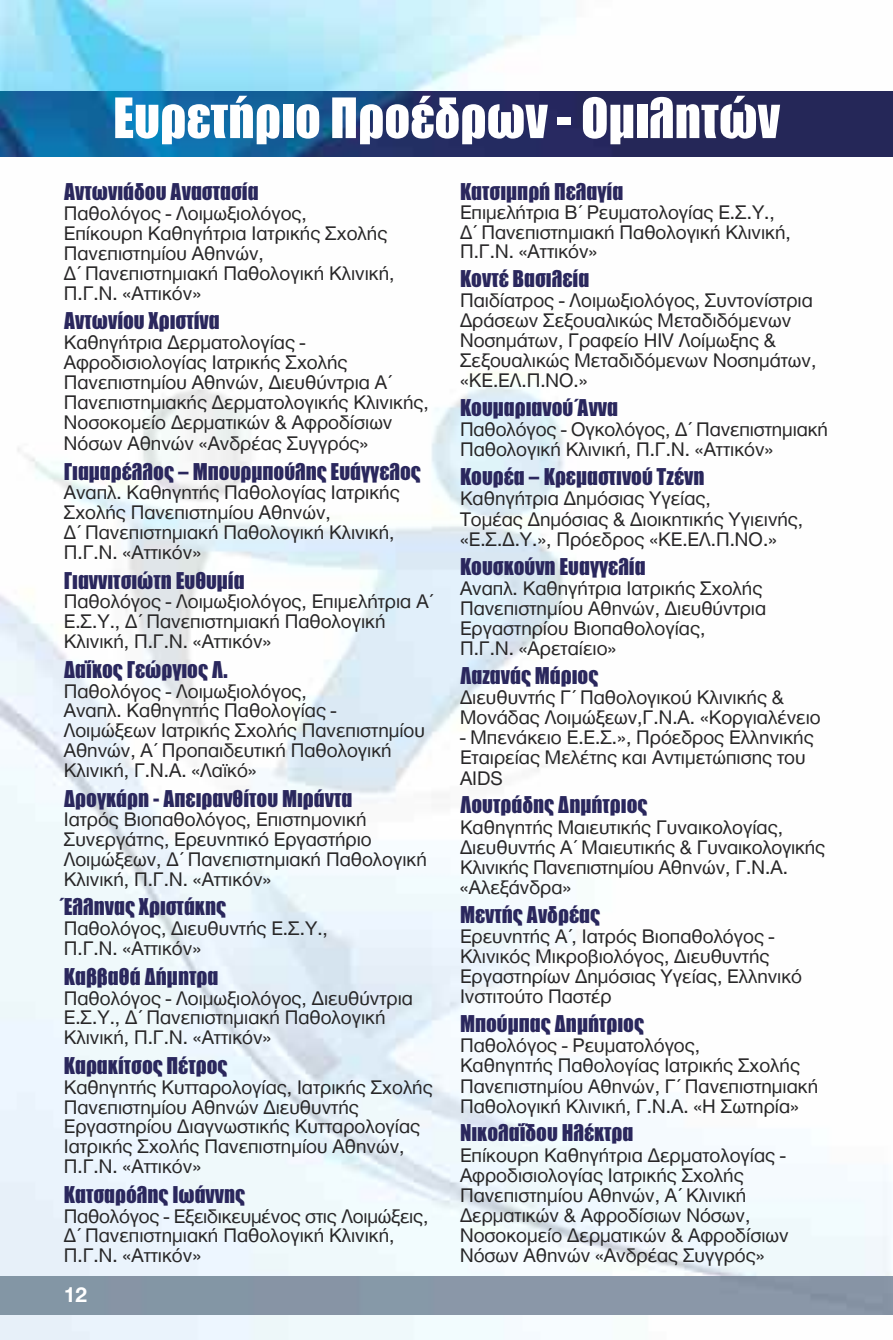
<style>
.page{position:relative;width:893px;height:1340px;background:#fff}
.page>*{position:absolute;margin:0;border:0;box-sizing:border-box;transform-origin:0 0}
.t1{font:900 54px "PF Fusion Sans";color:#fff}
.t2{font:900 22.5px "PF Fusion Sans";color:#2a275d}
.t3{font:700 22.5px "Helvetica Neue Greek";color:#fff}
.t4{font:20.25px/20px "Helvetica Neue Greek";color:#272627}
</style>
<div class="page">
<img style="left:0;top:0;width:893px;height:1339px">
<img style="left:0;top:91px;width:893px;height:66px">
<h1 class="t1" style="left:113px;top:84px;width:668px">Ευρετήριο Προέδρων - Ομιλητών</h1>
<p class="t2" style="left:64px;top:178px;width:196px">Αντωνιάδου Αναστασία</p>
<p class="t4" style="left:64px;top:204px;width:332px">Παθολόγος - Λοιμωξιολόγος,<br>Επίκουρη Καθηγήτρια Ιατρικής Σχολής<br>Πανεπιστημίου Αθηνών,<br>Δ΄ Πανεπιστημιακή Παθολογική Κλινική,<br>Π.Γ.Ν. «Αττικόν»</p>
<p class="t2" style="left:64px;top:306px;width:157px">Αντωνίου Χριστίνα</p>
<p class="t4" style="left:64px;top:333px;width:366px">Καθηγήτρια Δερματολογίας - Αφροδισιολογίας Ιατρικής Σχολής Πανεπιστημίου Αθηνών, Διευθύντρια Α΄ Πανεπιστημιακής Δερματολογικής Κλινικής, Νοσοκομείο Δερματικών &amp; Αφροδίσιων Νόσων Αθηνών «Ανδρέας Συγγρός»</p>
<p class="t2" style="left:64px;top:457px;width:359px">Γιαμαρέλλος – Μπουρμπούλης Ευάγγελος</p>
<p class="t4" style="left:64px;top:484px;width:337px">Αναπλ. Καθηγητής Παθολογίας Ιατρικής<br>Σχολής Πανεπιστημίου Αθηνών,<br>Δ΄ Πανεπιστημιακή Παθολογική Κλινική,<br>Π.Γ.Ν. «Αττικόν»</p>
<p class="t2" style="left:64px;top:566px;width:182px">Γιαννιτσιώτη Ευθυμία</p>
<p class="t4" style="left:64px;top:593px;width:370px">Παθολόγος - Λοιμωξιολόγος, Επιμελήτρια Α΄<br>Ε.Σ.Υ., Δ΄ Πανεπιστημιακή Παθολογική<br>Κλινική, Π.Γ.Ν. «Αττικόν»</p>
<p class="t2" style="left:64px;top:655px;width:166px">Δαΐκος Γεώργιος Λ.</p>
<p class="t4" style="left:64px;top:682px;width:363px">Παθολόγος - Λοιμωξιολόγος,<br>Αναπλ. Καθηγητής Παθολογίας -<br>Λοιμώξεων Ιατρικής Σχολής Πανεπιστημίου<br>Αθηνών, Α΄ Προπαιδευτική Παθολογική<br>Κλινική, Γ.Ν.Α. «Λαϊκό»</p>
<p class="t2" style="left:64px;top:784px;width:290px">Δρογκάρη - Απειρανθίτου Μιράντα</p>
<p class="t4" style="left:64px;top:810px;width:365px">Ιατρός Βιοπαθολόγος, Επιστημονική Συνεργάτης, Ερευνητικό Εργαστήριο Λοιμώξεων, Δ΄ Πανεπιστημιακή Παθολογική Κλινική, Π.Γ.Ν. «Αττικόν»</p>
<p class="t2" style="left:64px;top:893px;width:164px">Έλληνας Χριστάκης</p>
<p class="t4" style="left:64px;top:919px;width:266px">Παθολόγος, Διευθυντής Ε.Σ.Υ.,<br>Π.Γ.Ν. «Αττικόν»</p>
<p class="t2" style="left:64px;top:962px;width:156px">Καββαθά Δήμητρα</p>
<p class="t4" style="left:64px;top:989px;width:351px">Παθολόγος - Λοιμωξιολόγος, Διευθύντρια<br>Ε.Σ.Υ., Δ΄ Πανεπιστημιακή Παθολογική<br>Κλινική, Π.Γ.Ν. «Αττικόν»</p>
<p class="t2" style="left:64px;top:1051px;width:165px">Καρακίτσος Πέτρος</p>
<p class="t4" style="left:64px;top:1078px;width:370px">Καθηγητής Κυτταρολογίας, Ιατρικής Σχολής Πανεπιστημίου Αθηνών Διευθυντής Εργαστηρίου Διαγνωστικής Κυτταρολογίας Ιατρικής Σχολής Πανεπιστημίου Αθηνών, Π.Γ.Ν. «Αττικόν»</p>
<p class="t2" style="left:64px;top:1180px;width:183px">Κατσαρόλης Ιωάννης</p>
<p class="t4" style="left:64px;top:1206px;width:366px">Παθολόγος - Εξειδικευμένος στις Λοιμώξεις,<br>Δ΄ Πανεπιστημιακή Παθολογική Κλινική,<br>Π.Γ.Ν. «Αττικόν»</p>
<p class="t2" style="left:460px;top:178px;width:165px">Κατσιμπρή Πελαγία</p>
<p class="t4" style="left:460px;top:204px;width:332px;line-height:19.1px">Επιμελήτρια Β΄ Ρευματολογίας Ε.Σ.Υ.,<br>Δ΄ Πανεπιστημιακή Παθολογική Κλινική,<br>Π.Γ.Ν. «Αττικόν»</p>
<p class="t2" style="left:460px;top:264px;width:131px">Κοντέ Βασιλεία</p>
<p class="t4" style="left:460px;top:291px;width:358px">Παιδίατρος - Λοιμωξιολόγος, Συντονίστρια Δράσεων Σεξουαλικώς Μεταδιδόμενων Νοσημάτων, Γραφείο HIV Λοίμωξης &amp; Σεξουαλικώς Μεταδιδόμενων Νοσημάτων, «ΚΕ.ΕΛ.Π.ΝΟ.»</p>
<p class="t2" style="left:460px;top:394px;width:160px">Κουμαριανού Άννα</p>
<p class="t4" style="left:460px;top:420px;width:370px">Παθολόγος - Ογκολόγος, Δ΄ Πανεπιστημιακή<br>Παθολογική Κλινική, Π.Γ.Ν. «Αττικόν»</p>
<p class="t2" style="left:460px;top:463px;width:246px">Κουρέα – Κρεμαστινού Τζένη</p>
<p class="t4" style="left:460px;top:490px;width:345px">Καθηγήτρια Δημόσιας Υγείας,<br>Τομέας Δημόσιας &amp; Διοικητικής Υγιεινής, «Ε.Σ.Δ.Υ.», Πρόεδρος «ΚΕ.ΕΛ.Π.ΝΟ.»</p>
<p class="t2" style="left:460px;top:552px;width:187px">Κουσκούνη Ευαγγελία</p>
<p class="t4" style="left:460px;top:579px;width:308px">Αναπλ. Καθηγήτρια Ιατρικής Σχολής<br>Πανεπιστημίου Αθηνών, Διευθύντρια<br>Εργαστηρίου Βιοπαθολογίας,<br>Π.Γ.Ν. «Αρεταίειο»</p>
<p class="t2" style="left:460px;top:661px;width:140px">Λαζανάς Μάριος</p>
<p class="t4" style="left:460px;top:688px;width:362px">Διευθυντής Γ΄ Παθολογικού Κλινικής &amp;<br>Μονάδας Λοιμώξεων,Γ.Ν.Α. «Κοργιαλένειο</p>
<p class="t4" style="left:460px;top:728px;width:355px">- Μπενάκειο Ε.Ε.Σ.», Πρόεδρος Ελληνικής<br>Εταιρείας Μελέτης και Αντιμετώπισης του<br>AIDS</p>
<p class="t2" style="left:460px;top:791px;width:189px">Λουτράδης Δημήτριος</p>
<p class="t4" style="left:460px;top:817px;width:367px">Καθηγητής Μαιευτικής Γυναικολογίας, Διευθυντής Α΄ Μαιευτικής &amp; Γυναικολογικής Κλινικής Πανεπιστημίου Αθηνών, Γ.Ν.Α. «Αλεξάνδρα»</p>
<p class="t2" style="left:460px;top:900px;width:141px">Μεντής Ανδρέας</p>
<p class="t4" style="left:460px;top:927px;width:344px">Ερευνητής Α΄, Ιατρός Βιοπαθολόγος - Κλινικός Μικροβιολόγος, Διευθυντής Εργαστηρίων Δημόσιας Υγείας, Ελληνικό Ινστιτούτο Παστέρ</p>
<p class="t2" style="left:460px;top:1009px;width:185px">Μπούμπας Δημήτριος</p>
<p class="t4" style="left:460px;top:1036px;width:360px">Παθολόγος - Ρευματολόγος,<br>Καθηγητής Παθολογίας Ιατρικής Σχολής Πανεπιστημίου Αθηνών, Γ΄ Πανεπιστημιακή Παθολογική Κλινική, Γ.Ν.Α. «Η Σωτηρία»</p>
<p class="t2" style="left:460px;top:1119px;width:175px">Νικολαΐδου Ηλέκτρα</p>
<p class="t4" style="left:460px;top:1145px;width:330px">Επίκουρη Καθηγήτρια Δερματολογίας - Αφροδισιολογίας Ιατρικής Σχολής Πανεπιστημίου Αθηνών, Α΄ Κλινική Δερματικών &amp; Αφροδίσιων Νόσων, Νοσοκομείο Δερματικών &amp; Αφροδίσιων Νόσων Αθηνών «Ανδρέας Συγγρός»</p>
<p class="t3" style="left:64px;top:1283px;width:25px">12</p>
</div>
